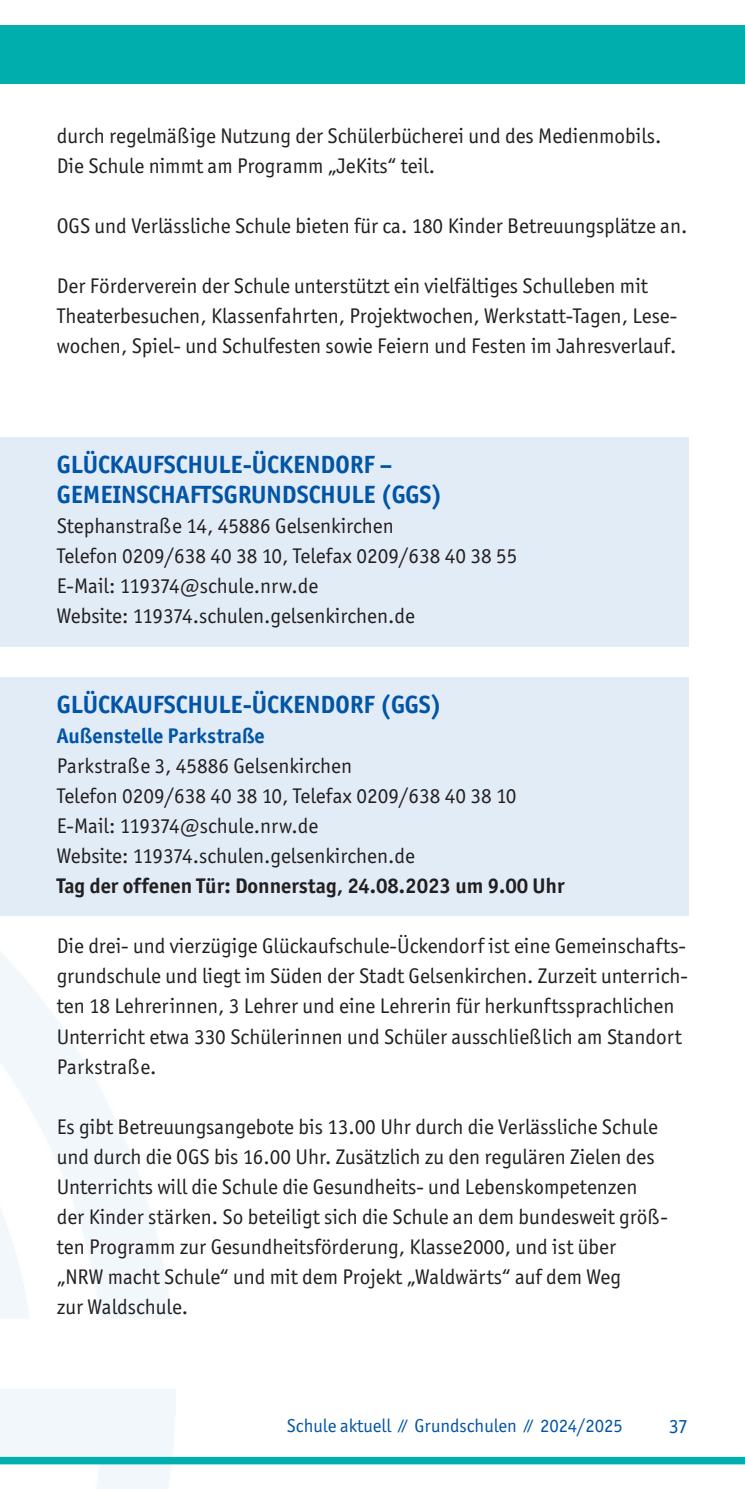
<style>
.page{position:relative;width:745px;height:1489px;background:#fff}
.page>*{position:absolute;margin:0;border:0;box-sizing:border-box;transform-origin:0 0}
.t1{font:700 25px/30px "Officina Sans ITC Std";color:#0154a6}
.t2{font:21.25px/30px "Officina Sans ITC Std";color:#231f20}
.t3{font:700 21.25px "Officina Sans ITC Std";color:#231f20}
.t4{font:700 21.25px "Officina Sans ITC Std";color:#0154a6}
.t5{font:20px "Officina Sans ITC Std";color:#0154a6}
.t6{font:18.75px "Officina Sans ITC Std";color:#0154a6}
</style>
<div class="page">
<div style="left:0;top:25px;width:744px;height:58px;background:#00afad"></div>
<div style="left:0;top:1456px;width:744px;height:8px;background:#00afad"></div>
<div style="left:0;top:437px;width:687px;height:209px;background:#e2ecf7"></div>
<div style="left:0;top:677px;width:687px;height:238px;background:#e2ecf7"></div>
<p class="t2" style="left:57px;top:123px;width:606px">durch regelmäßige Nutzung der Schülerbücherei und des Medienmobils.<br>Die Schule nimmt am Programm „JeKits“ teil.</p>
<p class="t2" style="left:57px;top:213px;width:631px">OGS und Verlässliche Schule bieten für ca. 180 Kinder Betreuungsplätze an.</p>
<p class="t2" style="left:57px;top:273px;width:621px">Der Förderverein der Schule unterstützt ein vielfältiges Schulleben mit<br>Theaterbesuchen, Klassenfahrten, Projektwochen, Werkstatt-Tagen, Lese&shy;wochen, Spiel- und Schulfesten sowie Feiern und Festen im Jahresverlauf.</p>
<p class="t1" style="left:57px;top:452px;width:387px">GLÜCKAUFSCHULE-ÜCKENDORF –<br>GEMEINSCHAFTSGRUNDSCHULE (GGS)</p>
<p class="t2" style="left:57px;top:513px;width:462px">Stephanstraße 14, 45886 Gelsenkirchen<br>Telefon 0209/638 40 38 10, Telefax 0209/638 40 38 55<br>E-Mail: 119374@schule.nrw.de<br>Website: 119374.schulen.gelsenkirchen.de</p>
<p class="t1" style="left:57px;top:692px;width:386px">GLÜCKAUFSCHULE-ÜCKENDORF (GGS)</p>
<p class="t4" style="left:57px;top:728px;width:209px">Außenstelle Parkstraße</p>
<p class="t2" style="left:57px;top:753px;width:461px">Parkstraße 3, 45886 Gelsenkirchen<br>Telefon 0209/638 40 38 10, Telefax 0209/638 40 38 10<br>E-Mail: 119374@schule.nrw.de<br>Website: 119374.schulen.gelsenkirchen.de</p>
<p class="t3" style="left:57px;top:878px;width:509px">Tag der offenen Tür: Donnerstag, 24.08.2023 um 9.00 Uhr</p>
<p class="t2" style="left:57px;top:933px;width:632px">Die drei- und vierzügige Glückaufschule-Ückendorf ist eine Gemeinschafts&shy;grundschule und liegt im Süden der Stadt Gelsenkirchen. Zurzeit unterrich&shy;ten 18 Lehrerinnen, 3 Lehrer und eine Lehrerin für herkunftssprachlichen Unterricht etwa 330 Schülerinnen und Schüler ausschließlich am Standort Parkstraße.</p>
<p class="t2" style="left:57px;top:1113px;width:612px">Es gibt Betreuungsangebote bis 13.00 Uhr durch die Verlässliche Schule und durch die OGS bis 16.00 Uhr. Zusätzlich zu den regulären Zielen des Unterrichts will die Schule die Gesundheits- und Lebenskompetenzen der Kinder stärken. So beteiligt sich die Schule an dem bundesweit größ&shy;ten Programm zur Gesundheitsförderung, Klasse2000, und ist über „NRW macht Schule“ und mit dem Projekt „Waldwärts“ auf dem Weg<br>zur Waldschule.</p>
<p class="t6" style="left:287px;top:1418px;width:337px">Schule aktuell ⁄⁄ Grundschulen ⁄⁄ 2024/2025</p>
<p class="t5" style="left:668px;top:1418px;width:21px">37</p>
</div>
